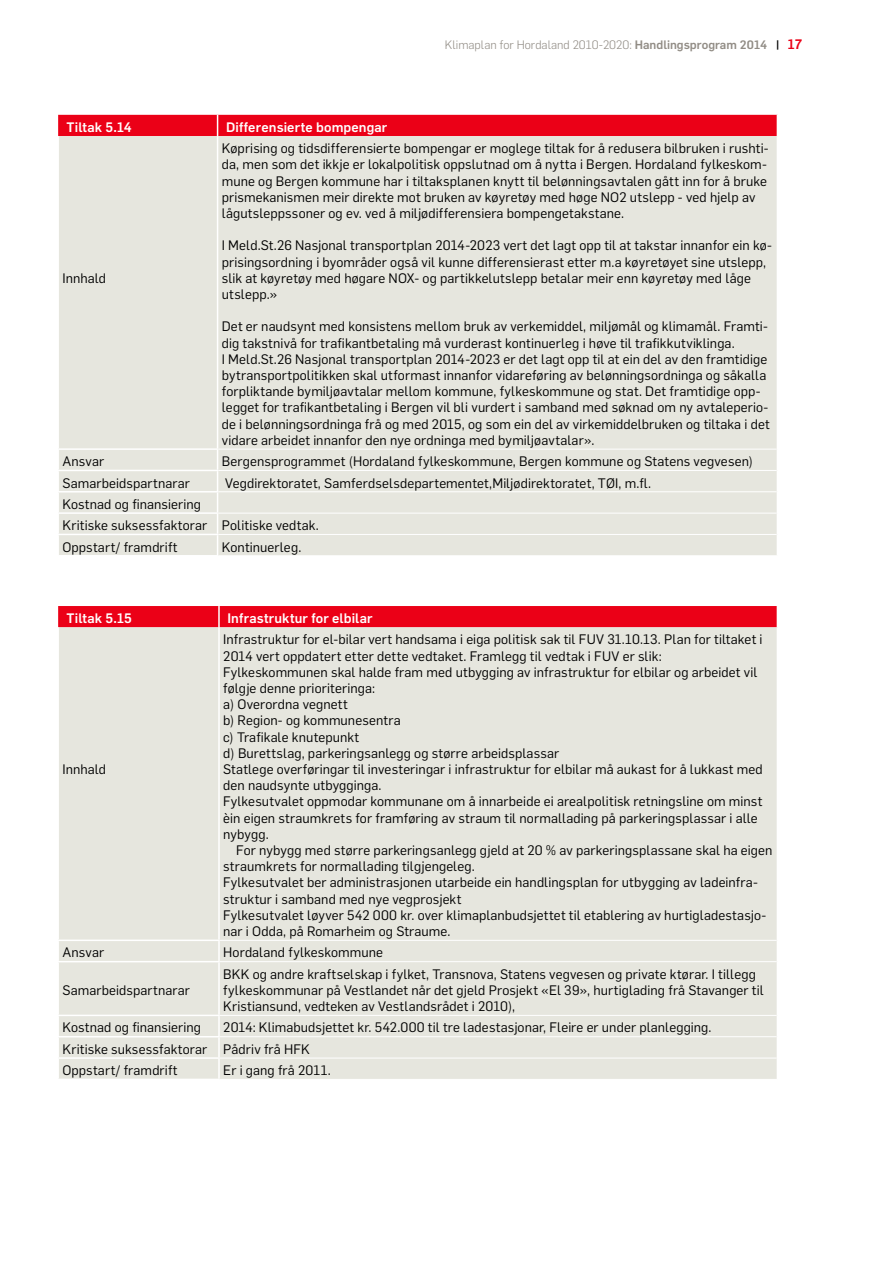
<style>
.page{position:relative;width:893px;height:1263px;background:#fff}
.page>*{position:absolute;margin:0;border:0;box-sizing:border-box;transform-origin:0 0}
.t1{font:13.5px/16.2px "Flama";letter-spacing:.01em;color:#000}
.t2{font:500 13.5px "Flama";letter-spacing:.01em;color:#fff}
.t3{font:300 12px "Flama";color:#918c85}
.s1{font-weight:500}
.s2{font-weight:500;color:#000}
.s3{font-weight:500;font-size:13.5px;color:#eb0017}
</style>
<div class="page">
<div style="left:59px;top:136px;width:718px;height:419px;background:#e6e6de"></div>
<hr style="left:217px;top:136px;width:1px;height:312px;background:#fff">
<hr style="left:57px;top:448px;width:161px;height:2px;background:#fff">
<hr style="left:57px;top:470px;width:161px;height:1px;background:#fff">
<hr style="left:57px;top:491px;width:161px;height:1px;background:#fff">
<hr style="left:57px;top:512px;width:161px;height:2px;background:#fff">
<hr style="left:57px;top:534px;width:161px;height:1px;background:#fff">
<svg style="left:217px;top:450px;width:1px;height:105px"></svg>
<hr style="left:218px;top:449px;width:559px;height:1px;background:#fff">
<hr style="left:218px;top:470px;width:559px;height:1px;background:#fff">
<hr style="left:218px;top:491px;width:559px;height:1px;background:#fff">
<hr style="left:218px;top:513px;width:559px;height:1px;background:#fff">
<hr style="left:218px;top:534px;width:559px;height:1px;background:#fff">
<div style="left:58px;top:115px;width:719px;height:21px;background:#eb0017"></div>
<div style="left:59px;top:627px;width:718px;height:452px;background:#e6e6de"></div>
<hr style="left:218px;top:627px;width:2px;height:312px;background:#fff">
<hr style="left:57px;top:939px;width:163px;height:2px;background:#fff">
<hr style="left:218px;top:941px;width:2px;height:20px;background:#fff">
<hr style="left:57px;top:961px;width:163px;height:1px;background:#fff">
<hr style="left:218px;top:962px;width:2px;height:53px;background:#fff">
<hr style="left:57px;top:1015px;width:163px;height:1px;background:#fff">
<hr style="left:218px;top:1016px;width:2px;height:20px;background:#fff">
<hr style="left:57px;top:1036px;width:163px;height:1px;background:#fff">
<hr style="left:218px;top:1037px;width:2px;height:20px;background:#fff">
<hr style="left:57px;top:1057px;width:163px;height:2px;background:#fff">
<hr style="left:218px;top:1059px;width:2px;height:20px;background:#fff">
<hr style="left:220px;top:940px;width:557px;height:1px;background:#fff">
<hr style="left:220px;top:961px;width:557px;height:1px;background:#fff">
<hr style="left:220px;top:1015px;width:557px;height:1px;background:#fff">
<hr style="left:220px;top:1036px;width:557px;height:1px;background:#fff">
<hr style="left:220px;top:1058px;width:557px;height:1px;background:#fff">
<div style="left:58px;top:606px;width:719px;height:21px;background:#eb0017"></div>
<p class="t2" style="left:67px;top:117px;width:67px">Tiltak 5.14</p>
<p class="t2" style="left:226px;top:117px;width:163px">Differensierte bompengar</p>
<p class="t3" style="left:445px;top:36px;width:359px">Klimaplan for Hordaland 2010-2020: <span class="s1">Handlingsprogram 2014</span> <span class="s2">|</span> <span class="s3">17</span></p>
<p class="t1" style="left:62px;top:269px;width:45px">Innhald</p>
<p class="t1" style="left:222px;top:139px;width:548px">Køprising og tidsdifferensierte bompengar er moglege tiltak for å redusera bilbruken i rushti&shy;da, men som det ikkje er lokalpolitisk oppslutnad om å nytta i Bergen. Hordaland fylkeskom&shy;mune og Bergen kommune har i tiltaksplanen knytt til belønningsavtalen gått inn for å bruke prismekanismen meir direkte mot bruken av køyretøy med høge NO2 utslepp - ved hjelp av lågutsleppssoner og ev. ved å miljødifferensiera bompengetakstane.</p>
<p class="t1" style="left:222px;top:237px;width:552px">I Meld.St.26 Nasjonal transportplan 2014-2023 vert det lagt opp til at takstar innanfor ein kø&shy;prisingsordning i byområder også vil kunne differensierast etter m.a køyretøyet sine utslepp, slik at køyretøy med høgare NOX- og partikkelutslepp betalar meir enn køyretøy med låge utslepp.»</p>
<p class="t1" style="left:222px;top:318px;width:549px">Det er naudsynt med konsistens mellom bruk av verkemiddel, miljømål og klimamål. Framti&shy;dig takstnivå for trafikantbetaling må vurderast kontinuerleg i høve til trafikkutviklinga.<br>I Meld.St.26 Nasjonal transportplan 2014-2023 er det lagt opp til at ein del av den framtidige bytransportpolitikken skal utformast innanfor vidareføring av belønningsordninga og såkalla forpliktande bymiljøavtalar mellom kommune, fylkeskommune og stat. Det framtidige opp&shy;legget for trafikantbetaling i Bergen vil bli vurdert i samband med søknad om ny avtaleperio&shy;de i belønningsordninga frå og med 2015, og som ein del av virkemiddelbruken og tiltaka i det vidare arbeidet innanfor den nye ordninga med bymiljøavtalar».</p>
<p class="t1" style="left:62px;top:452px;width:43px">Ansvar</p>
<p class="t1" style="left:222px;top:452px;width:532px">Bergensprogrammet (Hordaland fylkeskommune, Bergen kommune og Statens vegvesen)</p>
<p class="t1" style="left:62px;top:474px;width:129px">Samarbeidspartnarar</p>
<p class="t1" style="left:225px;top:474px;width:427px">Vegdirektoratet, Samferdselsdepartementet,Miljødirektoratet, TØI, m.fl.</p>
<p class="t1" style="left:62px;top:493px;width:258px;line-height:21.3px">Kostnad og finansiering<br>Kritiske suksessfaktorar Politiske vedtak.<br>Oppstart/ framdrift</p>
<p class="t1" style="left:222px;top:538px;width:81px">Kontinuerleg.</p>
<p class="t2" style="left:67px;top:608px;width:67px">Tiltak 5.15</p>
<p class="t2" style="left:227px;top:608px;width:147px">Infrastruktur for elbilar</p>
<p class="t1" style="left:62px;top:760px;width:45px">Innhald</p>
<p class="t1" style="left:223px;top:631px;width:541px">Infrastruktur for el-bilar vert handsama i eiga politisk sak til FUV 31.10.13. Plan for tiltaket i 2014 vert oppdatert etter dette vedtaket. Framlegg til vedtak i FUV er slik:<br>Fylkeskommunen skal halde fram med utbygging av infrastruktur for elbilar og arbeidet vil følgje denne prioriteringa:<br>a) Overordna vegnett<br>b) Region- og kommunesentra<br>c) Trafikale knutepunkt<br>d) Burettslag, parkeringsanlegg og større arbeidsplassar<br>Statlege overføringar til investeringar i infrastruktur for elbilar må aukast for å lukkast med den naudsynte utbygginga.<br>Fylkesutvalet oppmodar kommunane om å innarbeide ei arealpolitisk retningsline om minst èin eigen straumkrets for framføring av straum til normallading på parkeringsplassar i alle nybygg.</p>
<p class="t1" style="left:223px;top:841px;width:551px;text-indent:13px">For nybygg med større parkeringsanlegg gjeld at 20 % av parkeringsplassane skal ha eigen straumkrets for normallading tilgjengeleg.<br>Fylkesutvalet ber administrasjonen utarbeide ein handlingsplan for utbygging av ladeinfra&shy;struktur i samband med nye vegprosjekt<br>Fylkesutvalet løyver 542 000 kr. over klimaplanbudsjettet til etablering av hurtigladestasjo&shy;nar i Odda, på Romarheim og Straume.</p>
<p class="t1" style="left:62px;top:944px;width:43px">Ansvar</p>
<p class="t1" style="left:223px;top:944px;width:161px">Hordaland fylkeskommune</p>
<p class="t1" style="left:62px;top:981px;width:129px">Samarbeidspartnarar</p>
<p class="t1" style="left:223px;top:965px;width:542px">BKK og andre kraftselskap i fylket, Transnova, Statens vegvesen og private ktørar. I tillegg fylkeskommunar på Vestlandet når det gjeld Prosjekt «El 39», hurtiglading frå Stavanger til<br>Kristiansund, vedteken av Vestlandsrådet i 2010),</p>
<p class="t1" style="left:62px;top:1019px;width:140px">Kostnad og finansiering</p>
<p class="t1" style="left:62px;top:1016px;width:651px;line-height:21.3px;text-indent:161px">2014: Klimabudsjettet kr. 542.000 til tre ladestasjonar, Fleire er under planlegging.<br>Kritiske suksessfaktorar Pådriv frå HFK<br>Oppstart/ framdrift</p>
<p class="t1" style="left:223px;top:1061px;width:109px">Er i gang frå 2011.</p>
</div>
